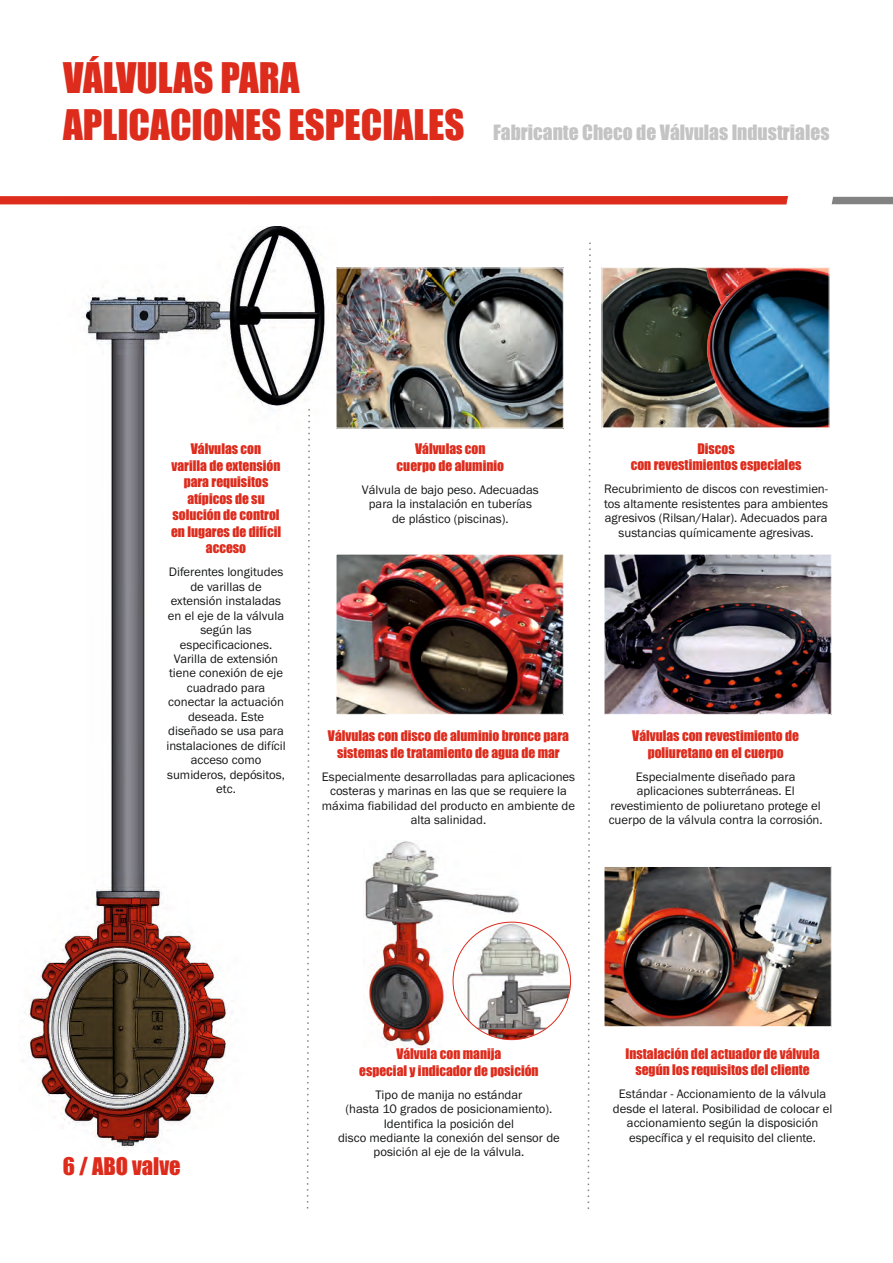
<style>
.page{position:relative;width:893px;height:1263px;background:#fff}
.page>*{position:absolute;margin:0;border:0;box-sizing:border-box;transform-origin:0 0}
.t1{font:39px/47.5px "Impact";color:#dd2b1c}
.t2{font:22.5px "Impact";color:#dd2b1c}
.t3{font:19.5px "Impact";color:#c4c4c5}
.t4{font:13.5px/16.5px "Impact";color:#dd2b1c;text-align:center}
.t5{font:12.75px/14.4px "Franklin Gothic";color:#151616;text-align:center}
</style>
<div class="page">
<svg style="left:0;top:196px;width:788px;height:8px;background:#dd2d1e"></svg>
<svg style="left:832px;top:197px;width:61px;height:7px"></svg>
<img style="left:364px;top:841px;width:156px;height:206px">
<img style="left:22px;top:227px;width:316px;height:923px">
<svg style="left:587px;top:242px;width:4px;height:967px"></svg>
<svg style="left:306px;top:407px;width:5px;height:802px"></svg>
<img style="left:338px;top:556px;width:223px;height:156px">
<div style="left:336px;top:554px;width:227px;height:160px;border:1px solid #fff"></div>
<img style="left:453px;top:922px;width:118px;height:118px;border-radius:50%">
<img style="left:606px;top:556px;width:223px;height:156px">
<div style="left:604px;top:554px;width:227px;height:160px;border:1px solid #fff"></div>
<img style="left:606px;top:868px;width:223px;height:157px">
<div style="left:604px;top:866px;width:227px;height:161px;border:1px solid #fff"></div>
<img style="left:338px;top:270px;width:223px;height:156px">
<img style="left:604px;top:269px;width:98px;height:157px">
<img style="left:702px;top:269px;width:125px;height:157px">
<div style="left:602px;top:267px;width:227px;height:161px;border:1px solid #fff"></div>
<p class="t1" style="left:63px;top:56px;width:403px">VÁLVULAS PARA<br>APLICACIONES ESPECIALES</p>
<p class="t3" style="left:493px;top:125px;width:338px">Fabricante Checo de Válvulas Industriales</p>
<p class="t4" style="left:191px;top:442px;width:72px">Válvulas con</p>
<p class="t4" style="left:172px;top:458px;width:110px">varilla de extensión para requisitos atípicos de su solución de control</p>
<p class="t4" style="left:171px;top:524px;width:112px">en lugares de difícil acceso</p>
<p class="t5" style="left:166px;top:566px;width:121px">Diferentes longitudes de varillas de extensión instaladas en el eje de la válvula según las especificaciones.<br>Varilla de extensión tiene conexión de eje cuadrado para conectar la actuación deseada. Este diseñado se usa para instalaciones de difícil acceso como sumideros, depósitos, etc.</p>
<p class="t4" style="left:415px;top:441px;width:72px">Válvulas con</p>
<p class="t5" style="left:362px;top:483px;width:178px">Válvula de bajo peso. Adecuadas</p>
<p class="t4" style="left:397px;top:458px;width:109px">cuerpo de aluminio</p>
<p class="t5" style="left:369px;top:498px;width:165px">para la instalación en tuberías de plástico (piscinas).</p>
<p class="t4" style="left:697px;top:441px;width:39px">Discos</p>
<p class="t5" style="left:604px;top:483px;width:225px">Recubrimiento de discos con revestimien&shy;tos altamente resistentes para ambientes agresivos (Rilsan/Halar). Adecuados para sustancias químicamente agresivas.</p>
<p class="t4" style="left:631px;top:457px;width:172px">con revestimientos especiales</p>
<p class="t4" style="left:328px;top:728px;width:243px">Válvulas con disco de aluminio bronce para sistemas de tratamiento de agua de mar</p>
<p class="t5" style="left:322px;top:770px;width:255px">Especialmente desarrolladas para aplicaciones costeras y marinas en las que se requiere la máxima fiabilidad del producto en ambiente de alta salinidad.</p>
<p class="t4" style="left:632px;top:728px;width:168px">Válvulas con revestimiento de poliuretano en el cuerpo</p>
<p class="t5" style="left:609px;top:770px;width:216px">Especialmente diseñado para aplicaciones subterráneas. El revestimiento de poliuretano protege el cuerpo de la válvula contra la corrosión.</p>
<p class="t2" style="left:63px;top:1157px;width:119px">6 / ABO valve</p>
<p class="t4" style="left:396px;top:1046px;width:106px">Válvula con manija</p>
<p class="t5" style="left:375px;top:1088px;width:148px">Tipo de manija no estándar</p>
<p class="t5" style="left:338px;top:1131px;width:223px">disco mediante la conexión del sensor de posición al eje de la válvula.</p>
<p class="t4" style="left:359px;top:1063px;width:181px">especial y indicador de posición</p>
<p class="t5" style="left:345px;top:1102px;width:208px">(hasta 10 grados de posicionamiento).<br>Identifica la posición del</p>
<p class="t4" style="left:625px;top:1046px;width:196px">Instalación del actuador de válvula según los requisitos del cliente</p>
<p class="t5" style="left:613px;top:1088px;width:221px">Estándar - Accionamiento de la válvula desde el lateral. Posibilidad de colocar el accionamiento según la disposición específica y el requisito del cliente.</p>
</div>
